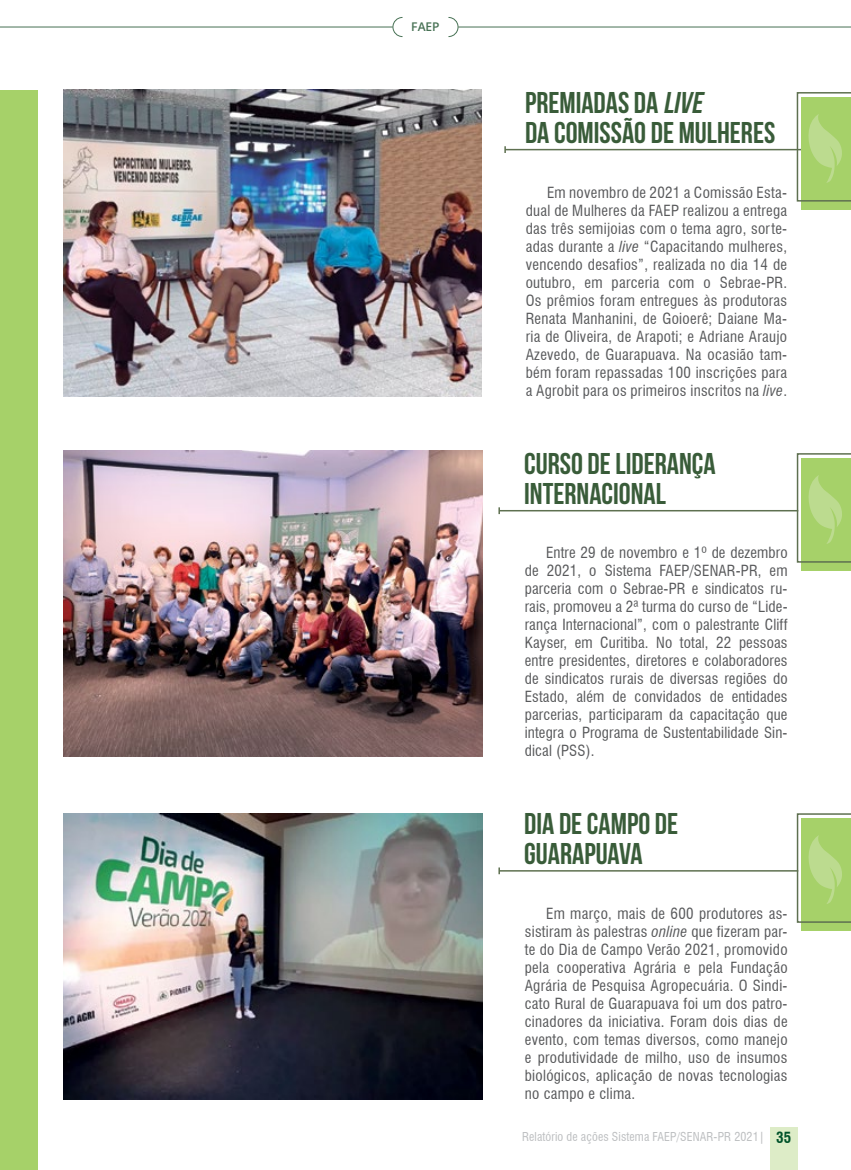
<style>
.page{position:relative;width:851px;height:1170px;background:#fff}
.page>*{position:absolute;margin:0;border:0;box-sizing:border-box;transform-origin:0 0}
.t1{font:30px/30px "Bebas Neue";color:#395c39}
.t2{font:condensed 15px/18px "Swiss 721 BT";letter-spacing:.02em;color:#58595b;text-align:justify}
.t3{font:condensed 12px "Swiss 721 BT";letter-spacing:.01em;color:#bcbec0}
.t4{font:600 12px "Open Sans";color:#477154}
.s1{font-style:italic}
.s2{font-weight:700;font-size:15px;color:#00522a}
</style>
<div class="page">
<hr style="left:458px;top:27px;width:392px;height:1px;background:#477154">
<svg style="left:448px;top:17px;width:10px;height:20px"></svg>
<svg style="left:392px;top:17px;width:11px;height:20px"></svg>
<hr style="left:0;top:27px;width:392px;height:1px;background:#477154">
<div style="left:0;top:90px;width:38px;height:1079px;background:#a6d169"></div>
<div style="left:770px;top:1127px;width:27px;height:42px;background:#ddecc7"></div>
<hr style="left:505px;top:149px;width:297px;height:1px;background:#5e7050">
<svg style="left:504px;top:146px;width:2px;height:7px"></svg>
<div style="left:801px;top:97px;width:49px;height:112px;background:#a6d169"></div>
<svg style="left:796px;top:92px;width:54px;height:109px"></svg>
<img style="left:64px;top:90px;width:417px;height:306px">
<hr style="left:499px;top:510px;width:299px;height:1px;background:#5e7050">
<svg style="left:498px;top:507px;width:2px;height:7px"></svg>
<div style="left:801px;top:458px;width:49px;height:112px;background:#a6d169"></div>
<svg style="left:796px;top:453px;width:54px;height:109px"></svg>
<img style="left:64px;top:450px;width:418px;height:306px">
<hr style="left:499px;top:870px;width:299px;height:1px;background:#5e7050">
<svg style="left:498px;top:867px;width:2px;height:7px"></svg>
<div style="left:801px;top:818px;width:49px;height:112px;background:#a6d169"></div>
<svg style="left:796px;top:813px;width:54px;height:109px"></svg>
<img style="left:64px;top:813px;width:418px;height:285px">
<p class="t4" style="left:411px;top:19px;width:30px">FAEP</p>
<h1 class="t1" style="left:525px;top:87px;width:252px">PREMIADAS DA <span class="s1">live<br></span>DA COMISSÃO DE MULHERES</h1>
<p class="t2" style="left:525px;top:184px;width:263px;text-indent:21px">Em novembro de 2021 a Comissão Esta&shy;dual de Mulheres da FAEP realizou a entrega das três semijoias com o tema agro, sorte&shy;adas durante a <span class="s1">live</span> “Capacitando mulheres, vencendo desafios”, realizada no dia 14 de outubro, em parceria com o Sebrae-PR.<br>Os prêmios foram entregues às produtoras Renata Manhanini, de Goioerê; Daiane Ma&shy;ria de Oliveira, de Arapoti; e Adriane Araujo Azevedo, de Guarapuava. Na ocasião tam&shy;bém foram repassadas 100 inscrições para a Agrobit para os primeiros inscritos na <span class="s1">live</span>.</p>
<h1 class="t1" style="left:524px;top:448px;width:193px">CURSO DE LIDERANÇA<br>INTERNACIONAL</h1>
<p class="t2" style="left:524px;top:544px;width:264px;text-indent:21px">Entre 29 de novembro e 1º de dezembro de 2021, o Sistema FAEP/SENAR-PR, em parceria com o Sebrae-PR e sindicatos ru&shy;rais, promoveu a 2ª turma do curso de “Lide&shy;rança Internacional”, com o palestrante Cliff Kayser, em Curitiba. No total, 22 pessoas entre presidentes, diretores e colaboradores de sindicatos rurais de diversas regiões do Estado, além de convidados de entidades parcerias, participaram da capacitação que integra o Programa de Sustentabilidade Sin&shy;dical (PSS).</p>
<h1 class="t1" style="left:524px;top:808px;width:155px">DIA DE CAMPO DE<br>GUARAPUAVA</h1>
<p class="t2" style="left:524px;top:904px;width:264px;text-indent:21px">Em março, mais de 600 produtores as&shy;sistiram às palestras <span class="s1">online</span> que fizeram par&shy;te do Dia de Campo Verão 2021, promovido pela cooperativa Agrária e pela Fundação Agrária de Pesquisa Agropecuária. O Sindi&shy;cato Rural de Guarapuava foi um dos patro&shy;cinadores da iniciativa. Foram dois dias de evento, com temas diversos, como manejo e produtividade de milho, uso de insumos biológicos, aplicação de novas tecnologias no campo e clima.</p>
<p class="t3" style="left:522px;top:1128px;width:270px">Relatório de ações Sistema FAEP/SENAR-PR 2021| <span class="s2">35</span></p>
</div>
